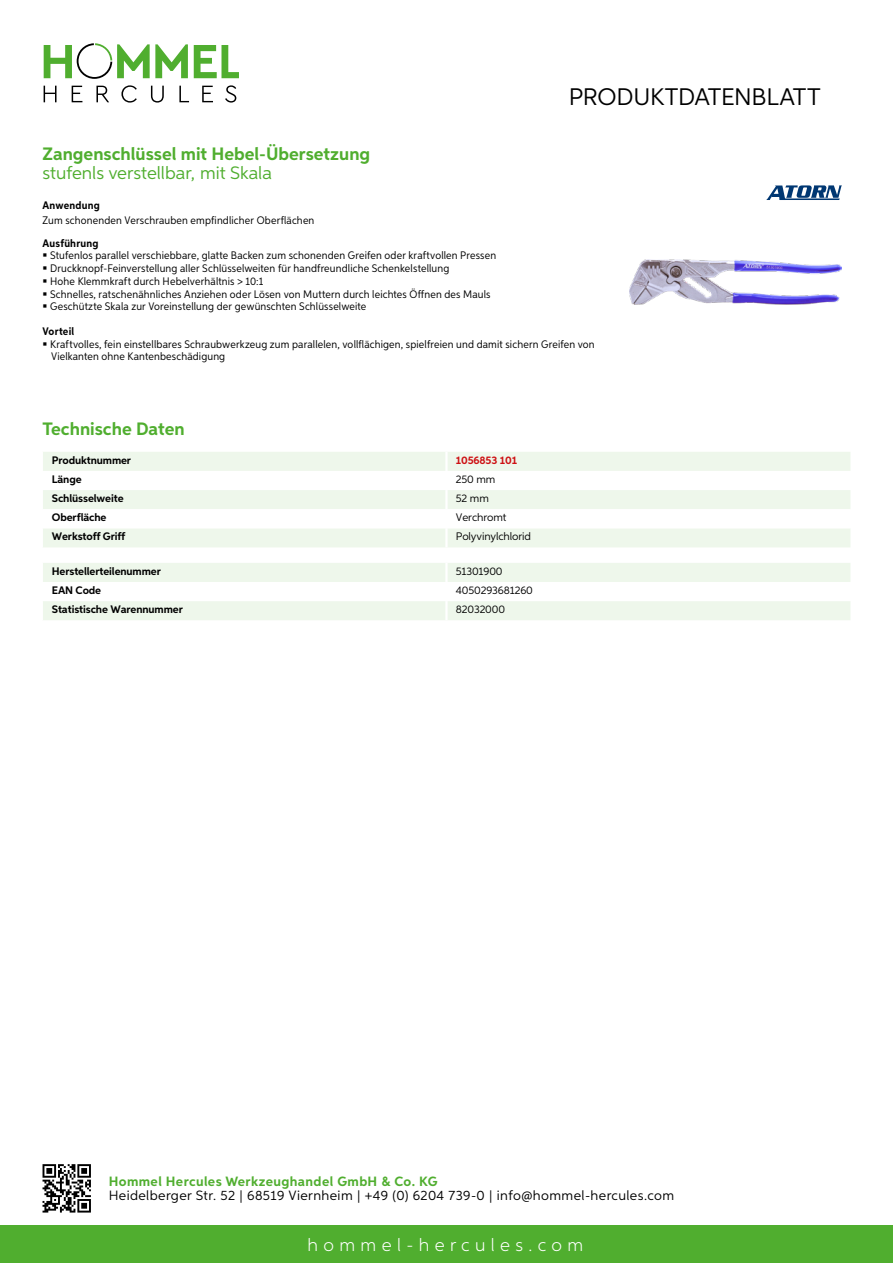
<style>
.page{position:relative;width:893px;height:1263px;background:#fff}
.page>*{position:absolute;margin:0;border:0;box-sizing:border-box;transform-origin:0 0}
.t1{font:24px "Aspira";letter-spacing:-.01em;color:#000}
.t2{font:700 18px "Aspira";color:#50ae2f}
.t3{font:18px "Aspira";color:#50ae2f}
.t4{font:300 18px "Aspira";letter-spacing:.3em;color:#fff}
.t5{font:13.5px "Aspira";letter-spacing:.03em;color:#000}
.t6{font:700 13.5px "Aspira";letter-spacing:.03em;color:#50ae2f}
.t7{font:10.95px/12.8px "Aspira Nar";letter-spacing:.015em;color:#000}
.t8{font:700 10.95px "Aspira";letter-spacing:-.01em;color:#000}
.t9{font:10.95px "Aspira";letter-spacing:-.01em;color:#000}
.t10{font:700 10.95px "Aspira Nar";letter-spacing:.02em;color:#000}
.t11{font:700 10.95px "Aspira";letter-spacing:-.01em;color:#cd1013}
</style>
<div class="page">
<div style="left:0;top:1226px;width:893px;height:37px;background:#50ae2f"></div>
<svg style="left:43px;top:1164px;width:48px;height:48px"></svg>
<svg style="left:194px;top:45px;width:45px;height:33px"></svg>
<svg style="left:44px;top:43px;width:144px;height:36px"></svg>
<svg style="left:44px;top:86px;width:13px;height:16px"></svg>
<svg style="left:72px;top:86px;width:10px;height:16px"></svg>
<svg style="left:96px;top:86px;width:13px;height:16px"></svg>
<svg style="left:121px;top:85px;width:16px;height:18px"></svg>
<svg style="left:151px;top:86px;width:13px;height:17px"></svg>
<svg style="left:179px;top:86px;width:10px;height:16px"></svg>
<svg style="left:202px;top:86px;width:11px;height:16px"></svg>
<svg style="left:225px;top:85px;width:11px;height:18px"></svg>
<div style="left:43px;top:452px;width:807px;height:95px;background:#eef7eb"></div>
<svg style="left:43px;top:471px;width:807px;height:57px"></svg>
<hr style="left:445px;top:452px;width:3px;height:19px;background:#fff">
<hr style="left:445px;top:471px;width:3px;height:19px;background:#fff">
<hr style="left:445px;top:490px;width:3px;height:19px;background:#fff">
<hr style="left:445px;top:509px;width:3px;height:19px;background:#fff">
<hr style="left:445px;top:528px;width:3px;height:19px;background:#fff">
<svg style="left:43px;top:563px;width:807px;height:57px"></svg>
<hr style="left:445px;top:601px;width:3px;height:19px;background:#fff">
<img style="left:629px;top:259px;width:213px;height:45px">
<svg style="left:766px;top:185px;width:76px;height:15px"></svg>
<h1 class="t1" style="left:569px;top:82px;width:253px">Produktdatenblatt</h1>
<h2 class="t2" style="left:43px;top:142px;width:329px">Zangenschlüssel mit Hebel-Übersetzung</h2>
<h2 class="t3" style="left:43px;top:162px;width:231px">stufenls verstellbar, mit Skala</h2>
<p class="t10" style="left:43px;top:199px;width:59px">Anwendung</p>
<p class="t7" style="left:43px;top:214px;width:273px">Zum schonenden Verschrauben empfindlicher Oberflächen</p>
<p class="t10" style="left:43px;top:236px;width:58px">Ausführung</p>
<p class="t7" style="left:50px;top:249px;width:447px">Stufenlos parallel verschiebbare, glatte Backen zum schonenden Greifen oder kraftvollen Pressen Druckknopf-Feinverstellung aller Schlüsselweiten für handfreundliche Schenkelstellung<br>Hohe Klemmkraft durch Hebelverhältnis &gt; 10:1<br>Schnelles, ratschenähnliches Anziehen oder Lösen von Muttern durch leichtes Öffnen des Mauls Geschützte Skala zur Voreinstellung der gewünschten Schlüsselweite</p>
<p class="t10" style="left:43px;top:324px;width:33px">Vorteil</p>
<p class="t7" style="left:50px;top:338px;width:546px;line-height:12px">Kraftvolles, fein einstellbares Schraubwerkzeug zum parallelen, vollflächigen, spielfreien und damit sichern Greifen von<br>Vielkanten ohne Kantenbeschädigung</p>
<h2 class="t2" style="left:43px;top:418px;width:144px">Technische Daten</h2>
<p class="t8" style="left:52px;top:453px;width:81px">Produktnummer</p>
<p class="t11" style="left:456px;top:453px;width:63px">1056853 101</p>
<p class="t8" style="left:52px;top:472px;width:31px">Länge</p>
<p class="t9" style="left:456px;top:472px;width:41px">250 mm</p>
<p class="t8" style="left:52px;top:491px;width:73px">Schlüsselweite</p>
<p class="t9" style="left:456px;top:491px;width:35px">52 mm</p>
<p class="t8" style="left:52px;top:511px;width:56px">Oberfläche</p>
<p class="t9" style="left:456px;top:511px;width:52px">Verchromt</p>
<p class="t8" style="left:52px;top:530px;width:75px">Werkstoff Griff</p>
<p class="t9" style="left:456px;top:530px;width:77px">Polyvinylchlorid</p>
<p class="t8" style="left:52px;top:564px;width:111px">Herstellerteilenummer</p>
<p class="t9" style="left:456px;top:564px;width:48px">51301900</p>
<p class="t8" style="left:52px;top:583px;width:51px">EAN Code</p>
<p class="t9" style="left:456px;top:583px;width:79px">4050293681260</p>
<p class="t8" style="left:52px;top:602px;width:132px">Statistische Warennummer</p>
<p class="t9" style="left:456px;top:603px;width:51px">82032000</p>
<p class="t6" style="left:109px;top:1172px;width:330px">Hommel Hercules Werkzeughandel GmbH &amp; Co. KG</p>
<p class="t5" style="left:109px;top:1187px;width:567px">Heidelberger Str. 52 | 68519 Viernheim | +49 (0) 6204 739-0 | info@hommel-hercules.com</p>
<h2 class="t4" style="left:307px;top:1234px;width:277px">hommel-hercules.com</h2>
</div>
